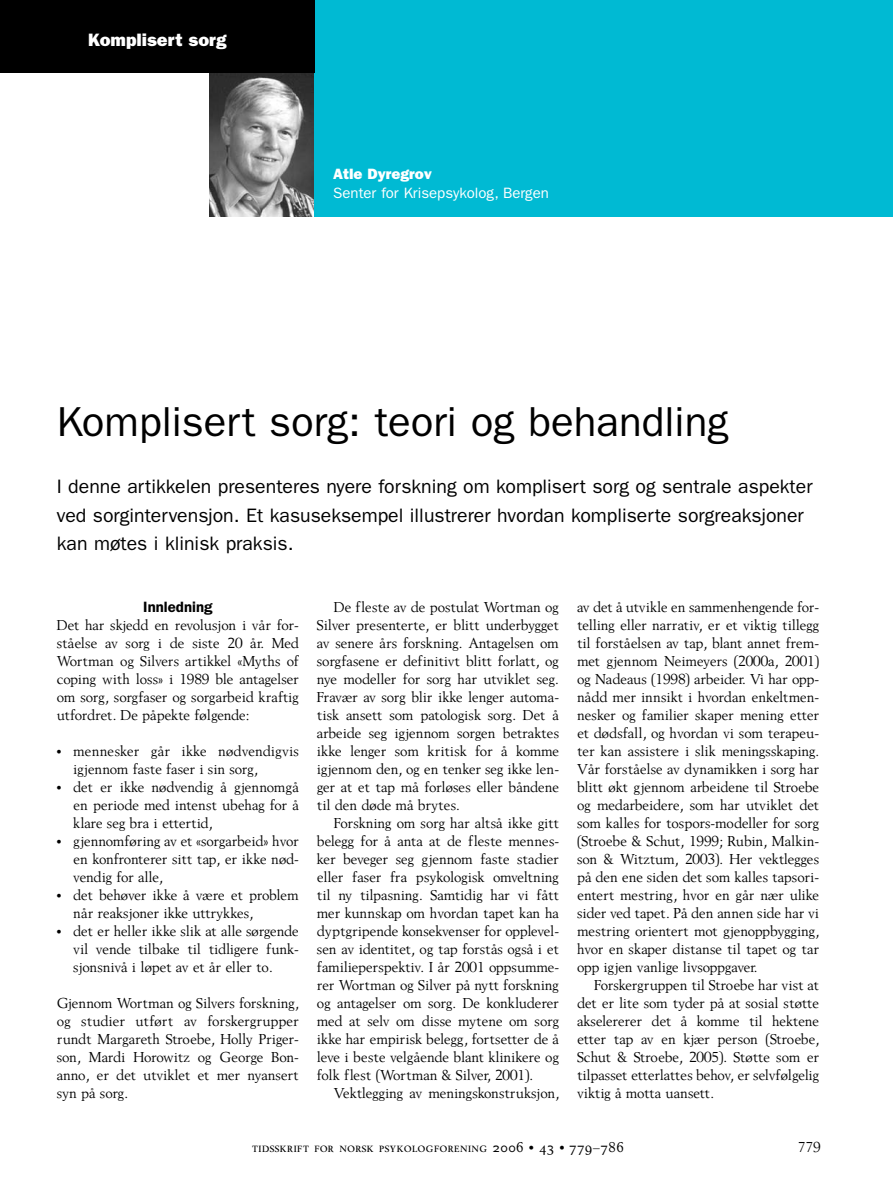
<style>
.page{position:relative;width:893px;height:1191px;background:#fff}
.page>*{position:absolute;margin:0;border:0;box-sizing:border-box;transform-origin:0 0}
.t1{font:42px "Franklin Gothic";color:#000}
.t2{font:19.5px/28.5px "Franklin Gothic";color:#000}
.t3{font:800 18px "Franklin Gothic";color:#fff}
.t4{font:15px/18px "Berling Original";letter-spacing:-.02em;color:#000;text-align:justify}
.t5{font:15px/18px "Berling Original";color:#000}
.t6{font:15px "Berling Original Expert";letter-spacing:.025em;color:#000}
.t7{font:15px "Franklin Gothic";color:#fff}
.t8{font:800 15px "Franklin Gothic";color:#fff}
.t9{font:600 15px "Franklin Gothic";color:#000}
.s1{font-family:"Berling Original";font-weight:700}
</style>
<div class="page">
<img style="left:209px;top:72px;width:106px;height:144px">
<div style="left:315px;top:0;width:578px;height:216px;background:#00bad3"></div>
<div style="left:0;top:0;width:315px;height:72px;background:#000"></div>
<p class="t3" style="left:88px;top:29px;width:140px">Komplisert sorg</p>
<p class="t8" style="left:333px;top:165px;width:100px">Atle Dyregrov</p>
<p class="t7" style="left:333px;top:184px;width:217px">Senter for Krisepsykolog, Bergen</p>
<h1 class="t1" style="left:57px;top:398px;width:673px">Komplisert sorg: teori og behandling</h1>
<h2 class="t2" style="left:57px;top:472px;width:757px">I denne artikkelen presenteres nyere forskning om komplisert sorg og sentrale aspekter ved sorgintervensjon. Et kasuseksempel illustrerer hvordan kompliserte sorgreaksjoner kan møtes i klinisk praksis.</h2>
<p class="t9" style="left:143px;top:598px;width:71px">Innledning</p>
<p class="t4" style="left:57px;top:616px;width:244px">Det har skjedd en revolusjon i vår for&shy;ståelse av sorg i de siste 20 år. Med Wortman og Silvers artikkel «Myths of coping with loss» i 1989 ble antagelser om sorg, sorgfaser og sorgarbeid kraftig utfordret. De påpekte følgende:</p>
<p class="t5" style="left:73px;top:742px;width:227px;text-indent:-16px">• mennesker går ikke nødvendigvis igjennom faste faser i sin sorg,</p>
<p class="t4" style="left:73px;top:778px;width:227px;text-indent:-16px">• det er ikke nødvendig å gjennomgå en periode med intenst ubehag for å klare seg bra i ettertid,</p>
<p class="t4" style="left:73px;top:832px;width:227px;text-indent:-16px">• gjennomføring av et «sorgarbeid» hvor en konfronterer sitt tap, er ikke nød&shy;vendig for alle,</p>
<p class="t4" style="left:73px;top:886px;width:227px;text-indent:-16px">• det behøver ikke å være et problem når reaksjoner ikke uttrykkes,</p>
<p class="t4" style="left:73px;top:922px;width:227px;text-indent:-16px">• det er heller ikke slik at alle sørgende vil vende tilbake til tidligere funk&shy;sjonsnivå i løpet av et år eller to.</p>
<p class="t4" style="left:57px;top:994px;width:244px">Gjennom Wortman og Silvers forskning, og studier utført av forskergrupper rundt Margareth Stroebe, Holly Priger&shy;son, Mardi Horowitz og George Bon&shy;anno, er det utviklet et mer nyansert syn på sorg.</p>
<p class="t4" style="left:317px;top:598px;width:244px;text-indent:17px">De fleste av de postulat Wortman og Silver presenterte, er blitt underbygget av senere års forskning. Antagelsen om sorgfasene er definitivt blitt forlatt, og nye modeller for sorg har utviklet seg.<br>Fravær av sorg blir ikke lenger automa&shy;tisk ansett som patologisk sorg. Det å arbeide seg igjennom sorgen betraktes ikke lenger som kritisk for å komme igjennom den, og en tenker seg ikke len&shy;ger at et tap må forløses eller båndene til den døde må brytes.</p>
<p class="t4" style="left:317px;top:814px;width:244px;text-indent:17px">Forskning om sorg har altså ikke gitt belegg for å anta at de fleste mennes&shy;ker beveger seg gjennom faste stadier eller faser fra psykologisk omveltning til ny tilpasning. Samtidig har vi fått mer kunnskap om hvordan tapet kan ha dyptgripende konsekvenser for opplevel&shy;sen av identitet, og tap forstås også i et familieperspektiv. I år 2001 oppsumme&shy;rer Wortman og Silver på nytt forskning og antagelser om sorg. De konkluderer med at selv om disse mytene om sorg ikke har empirisk belegg, fortsetter de å leve i beste velgående blant klinikere og folk flest (Wortman &amp; Silver, 2001).</p>
<p class="t4" style="left:334px;top:1084px;width:227px">Vektlegging av meningskonstruksjon,</p>
<p class="t4" style="left:577px;top:598px;width:244px">av det å utvikle en sammenhengende for&shy;telling eller narrativ, er et viktig tillegg til forståelsen av tap, blant annet frem&shy;met gjennom Neimeyers (2000a, 2001) og Nadeaus (1998) arbeider. Vi har opp&shy;nådd mer innsikt i hvordan enkeltmen&shy;nesker og familier skaper mening etter et dødsfall, og hvordan vi som terapeu&shy;ter kan assistere i slik meningsskaping.<br>Vår forståelse av dynamikken i sorg har blitt økt gjennom arbeidene til Stroebe og medarbeidere, som har utviklet det som kalles for tospors-modeller for sorg (Stroebe &amp; Schut, 1999; Rubin, Malkin&shy;son &amp; Witztum, 2003). Her vektlegges på den ene siden det som kalles tapsori&shy;entert mestring, hvor en går nær ulike sider ved tapet. På den annen side har vi mestring orientert mot gjenoppbygging, hvor en skaper distanse til tapet og tar opp igjen vanlige livsoppgaver.</p>
<p class="t4" style="left:577px;top:976px;width:244px;text-indent:17px">Forskergruppen til Stroebe har vist at det er lite som tyder på at sosial støtte akselererer det å komme til hektene etter tap av en kjær person (Stroebe, Schut &amp; Stroebe, 2005). Støtte som er tilpasset etterlattes behov, er selvfølgelig viktig å motta uansett.</p>
<p class="t6" style="left:252px;top:1140px;width:373px">tidsskrift for norsk psykologforening 2006 <span class="s1">•</span> 43 <span class="s1">•</span> 779–786</p>
<p class="t4" style="left:798px;top:1137px;width:24px">779</p>
</div>
